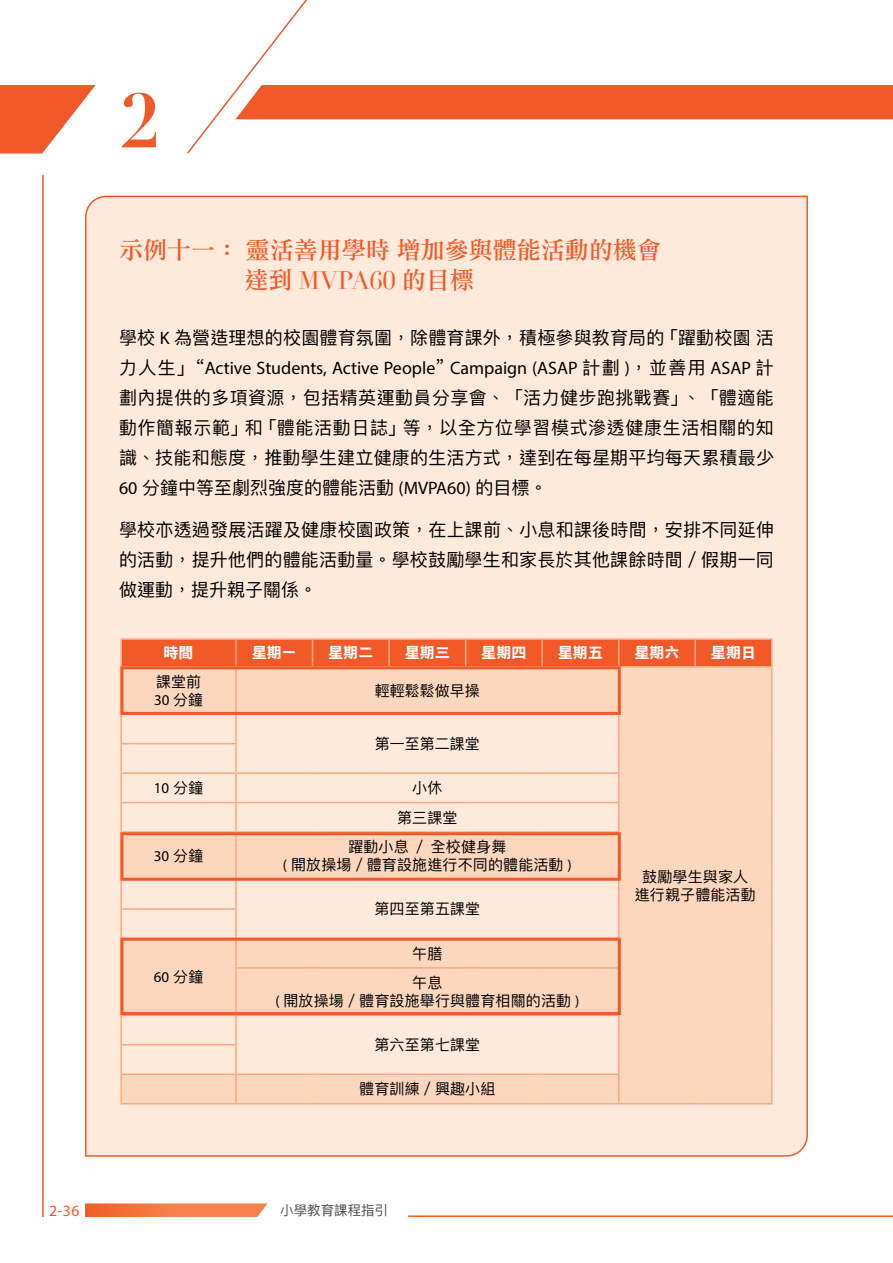
<style>
.page{position:relative;width:893px;height:1263px;background:#fff}
.page>*{position:absolute;margin:0;border:0;box-sizing:border-box;transform-origin:0 0}
.t1{font:700 75px "Didot LT Std";color:#f15a28}
.標題2{font:24.75px "Didot";color:#f15a28}
.標題2-2{font:24px "DF Li Song W5 WIN BF";color:#f15a28}
.內文-示例{font:18px/30px "Ping Fang HK Regular";letter-spacing:.01em;color:#000;text-align:justify}
.t2{font:15.75px "Myriad Pro";color:#f15a28}
.內文{font:15px "Ping Fang HK Regular";letter-spacing:.01em;color:#000}
.表-內文_Bold{font:15px "DF Li Hei W7 WIN BF";letter-spacing:.01em;color:#fff}
.內文-2{font:15px "Myriad Pro";color:#000}
.t3{font:13.5px "Ping Fang HK Regular";color:#4c4c4e}
.s1{font-family:"DF Li Song W5 WIN BF";font-size:24px}
.s2{font-family:"Myriad Pro"}
.s3{font-family:"Ping Fang HK Regular"}
</style>
<div class="page">
<div style="left:85px;top:195px;width:723px;height:962px;background:#fee9db"></div>
<hr style="left:42px;top:175px;width:2px;height:1042px;background:#f15a28">
<hr style="left:408px;top:1215px;width:485px;height:2px;background:#f15a28">
<svg style="left:0;top:85px;width:96px;height:69px"></svg>
<svg style="left:187px;top:0;width:706px;height:154px"></svg>
<svg style="left:85px;top:1203px;width:182px;height:14px"></svg>
<div style="left:122px;top:667px;width:649px;height:436px;background:#fdd6be"></div>
<svg style="left:122px;top:715px;width:496px;height:358px;fill:#fee9db"></svg>
<hr style="left:120px;top:638px;width:116px;height:2px;background:#f9a983">
<hr style="left:120px;top:640px;width:2px;height:26px;background:#f9a983">
<hr style="left:236px;top:638px;width:77px;height:2px;background:#f9a983">
<hr style="left:313px;top:638px;width:76px;height:2px;background:#f9a983">
<hr style="left:389px;top:638px;width:77px;height:2px;background:#f9a983">
<hr style="left:466px;top:638px;width:76px;height:2px;background:#f9a983">
<hr style="left:542px;top:638px;width:77px;height:2px;background:#f9a983">
<hr style="left:619px;top:638px;width:76px;height:2px;background:#f9a983">
<hr style="left:695px;top:638px;width:77px;height:2px;background:#f9a983">
<div style="left:122px;top:639px;width:650px;height:27px;background:#f15a28"></div>
<hr style="left:235px;top:667px;width:2px;height:46px;background:#f9a983">
<hr style="left:619px;top:666px;width:76px;height:1px;background:#f9a983">
<hr style="left:695px;top:666px;width:77px;height:1px;background:#f9a983">
<hr style="left:771px;top:667px;width:1px;height:47px;background:#f9a983">
<hr style="left:120px;top:715px;width:2px;height:28px;background:#f9a983">
<hr style="left:235px;top:715px;width:2px;height:28px;background:#f9a983">
<hr style="left:771px;top:714px;width:1px;height:30px;background:#f9a983">
<hr style="left:120px;top:743px;width:117px;height:1px;background:#f9a983">
<hr style="left:120px;top:744px;width:2px;height:28px;background:#f9a983">
<hr style="left:235px;top:744px;width:2px;height:28px;background:#f9a983">
<hr style="left:120px;top:772px;width:116px;height:2px;background:#f9a983">
<hr style="left:120px;top:774px;width:2px;height:28px;background:#f9a983">
<hr style="left:236px;top:772px;width:77px;height:2px;background:#f9a983">
<hr style="left:235px;top:774px;width:2px;height:28px;background:#f9a983">
<hr style="left:313px;top:772px;width:76px;height:2px;background:#f9a983">
<hr style="left:389px;top:772px;width:77px;height:2px;background:#f9a983">
<hr style="left:466px;top:772px;width:76px;height:2px;background:#f9a983">
<hr style="left:542px;top:772px;width:77px;height:2px;background:#f9a983">
<svg style="left:771px;top:744px;width:1px;height:58px"></svg>
<hr style="left:120px;top:802px;width:116px;height:1px;background:#f9a983">
<hr style="left:120px;top:803px;width:2px;height:28px;background:#f9a983">
<hr style="left:236px;top:802px;width:77px;height:1px;background:#f9a983">
<hr style="left:235px;top:803px;width:2px;height:28px;background:#f9a983">
<hr style="left:313px;top:802px;width:76px;height:1px;background:#f9a983">
<hr style="left:389px;top:802px;width:77px;height:1px;background:#f9a983">
<hr style="left:466px;top:802px;width:76px;height:1px;background:#f9a983">
<hr style="left:542px;top:802px;width:77px;height:1px;background:#f9a983">
<svg style="left:618px;top:715px;width:1px;height:116px"></svg>
<hr style="left:771px;top:802px;width:1px;height:30px;background:#f9a983">
<hr style="left:120px;top:831px;width:116px;height:2px;background:#f9a983">
<hr style="left:236px;top:831px;width:77px;height:2px;background:#f9a983">
<hr style="left:235px;top:833px;width:2px;height:46px;background:#f9a983">
<hr style="left:313px;top:831px;width:76px;height:2px;background:#f9a983">
<hr style="left:389px;top:831px;width:77px;height:2px;background:#f9a983">
<hr style="left:466px;top:831px;width:76px;height:2px;background:#f9a983">
<hr style="left:542px;top:831px;width:77px;height:2px;background:#f9a983">
<hr style="left:771px;top:832px;width:1px;height:47px;background:#f9a983">
<hr style="left:120px;top:880px;width:2px;height:28px;background:#f9a983">
<hr style="left:235px;top:880px;width:2px;height:28px;background:#f9a983">
<hr style="left:771px;top:879px;width:1px;height:30px;background:#f9a983">
<hr style="left:120px;top:908px;width:117px;height:2px;background:#f9a983">
<hr style="left:120px;top:910px;width:2px;height:28px;background:#f9a983">
<hr style="left:235px;top:910px;width:2px;height:28px;background:#f9a983">
<svg style="left:771px;top:909px;width:1px;height:29px"></svg>
<hr style="left:235px;top:939px;width:2px;height:28px;background:#f9a983">
<svg style="left:618px;top:881px;width:1px;height:57px"></svg>
<hr style="left:771px;top:938px;width:1px;height:30px;background:#f9a983">
<hr style="left:235px;top:967px;width:78px;height:2px;background:#f9a983">
<hr style="left:235px;top:969px;width:2px;height:45px;background:#f9a983">
<hr style="left:313px;top:967px;width:76px;height:2px;background:#f9a983">
<hr style="left:389px;top:967px;width:77px;height:2px;background:#f9a983">
<hr style="left:466px;top:967px;width:76px;height:2px;background:#f9a983">
<hr style="left:542px;top:967px;width:77px;height:2px;background:#f9a983">
<hr style="left:771px;top:968px;width:1px;height:47px;background:#f9a983">
<hr style="left:120px;top:1014px;width:116px;height:2px;background:#f9a983">
<hr style="left:120px;top:1016px;width:2px;height:28px;background:#f9a983">
<hr style="left:236px;top:1014px;width:77px;height:2px;background:#f9a983">
<hr style="left:235px;top:1016px;width:2px;height:28px;background:#f9a983">
<hr style="left:313px;top:1014px;width:76px;height:2px;background:#f9a983">
<hr style="left:389px;top:1014px;width:77px;height:2px;background:#f9a983">
<hr style="left:466px;top:1014px;width:76px;height:2px;background:#f9a983">
<hr style="left:542px;top:1014px;width:77px;height:2px;background:#f9a983">
<hr style="left:771px;top:1015px;width:1px;height:30px;background:#f9a983">
<hr style="left:120px;top:1044px;width:117px;height:1px;background:#f9a983">
<hr style="left:120px;top:1045px;width:2px;height:28px;background:#f9a983">
<hr style="left:235px;top:1045px;width:2px;height:28px;background:#f9a983">
<hr style="left:120px;top:1073px;width:116px;height:2px;background:#f9a983">
<hr style="left:120px;top:1075px;width:2px;height:28px;background:#f9a983">
<hr style="left:236px;top:1073px;width:77px;height:2px;background:#f9a983">
<hr style="left:235px;top:1075px;width:2px;height:28px;background:#f9a983">
<hr style="left:313px;top:1073px;width:76px;height:2px;background:#f9a983">
<hr style="left:389px;top:1073px;width:77px;height:2px;background:#f9a983">
<hr style="left:466px;top:1073px;width:76px;height:2px;background:#f9a983">
<hr style="left:542px;top:1073px;width:77px;height:2px;background:#f9a983">
<svg style="left:618px;top:1016px;width:1px;height:87px"></svg>
<svg style="left:771px;top:1045px;width:1px;height:58px"></svg>
<hr style="left:120px;top:1103px;width:116px;height:1px;background:#f9a983">
<hr style="left:236px;top:1103px;width:77px;height:1px;background:#f9a983">
<hr style="left:313px;top:1103px;width:76px;height:1px;background:#f9a983">
<hr style="left:389px;top:1103px;width:77px;height:1px;background:#f9a983">
<hr style="left:466px;top:1103px;width:76px;height:1px;background:#f9a983">
<hr style="left:542px;top:1103px;width:77px;height:1px;background:#f9a983">
<hr style="left:619px;top:1103px;width:76px;height:1px;background:#f9a983">
<hr style="left:695px;top:1103px;width:77px;height:1px;background:#f9a983">
<div style="left:120px;top:666px;width:501px;height:49px;border:3px solid #f15a28"></div>
<div style="left:120px;top:832px;width:501px;height:49px;border:3px solid #f15a28"></div>
<div style="left:120px;top:938px;width:501px;height:77px;border:3px solid #f15a28"></div>
<h1 class="t1" style="left:119px;top:75px;width:43px">2</h1>
<p class="標題2-2" style="left:119px;top:238px;width:543px">示例十一：靈活善用學時增加參與體能活動的機會</p>
<p class="標題2" style="left:244px;top:266px;width:231px"><span class="s1">達到</span> MVPA60 <span class="s1">的目標</span></p>
<p class="內文-示例" style="left:119px;top:322px;width:656px">學校 <span class="s2">K</span> 為營造理想的校園體育氛圍，除體育課外，積極參與教育局的「躍動校園活力人生」“<span class="s2">Active Students, Active People</span>” <span class="s2">Campaign (ASAP</span> 計劃 <span class="s2">)</span>，並善用 <span class="s2">ASAP</span> 計劃內提供的多項資源，包括精英運動員分享會、「活力健步跑挑戰賽」、「體適能動作簡報示範」和「體能活動日誌」等，以全方位學習模式滲透健康生活相關的知識、技能和態度，推動學生建立健康的生活方式，達到在每星期平均每天累積最少<span class="s2">60</span> 分鐘中等至劇烈強度的體能活動 <span class="s2">(MVPA60)</span> 的目標。</p>
<p class="內文-示例" style="left:119px;top:515px;width:656px">學校亦透過發展活躍及健康校園政策，在上課前、小息和課後時間，安排不同延伸的活動，提升他們的體能活動量。學校鼓勵學生和家長於其他課餘時間／假期一同做運動，提升親子關係。</p>
<p class="表-內文_Bold" style="left:164px;top:645px;width:31px">時間</p>
<p class="表-內文_Bold" style="left:252px;top:645px;width:46px">星期一</p>
<p class="表-內文_Bold" style="left:328px;top:645px;width:47px">星期二</p>
<p class="表-內文_Bold" style="left:405px;top:645px;width:47px">星期三</p>
<p class="表-內文_Bold" style="left:481px;top:645px;width:47px">星期四</p>
<p class="表-內文_Bold" style="left:558px;top:645px;width:47px">星期五</p>
<p class="表-內文_Bold" style="left:634px;top:645px;width:47px">星期六</p>
<p class="表-內文_Bold" style="left:711px;top:645px;width:47px">星期日</p>
<p class="內文" style="left:156px;top:672px;width:46px">課堂前</p>
<p class="內文-2" style="left:154px;top:691px;width:51px">30 <span class="s3">分鐘</span></p>
<p class="內文" style="left:375px;top:681px;width:106px">輕輕鬆鬆做早操</p>
<p class="內文" style="left:375px;top:734px;width:106px">第一至第二課堂</p>
<p class="內文-2" style="left:154px;top:779px;width:51px">10 <span class="s3">分鐘</span></p>
<p class="內文" style="left:412px;top:779px;width:32px">小休</p>
<p class="內文" style="left:397px;top:808px;width:62px">第三課堂</p>
<p class="內文-2" style="left:154px;top:847px;width:51px">30 <span class="s3">分鐘</span></p>
<p class="內文" style="left:348px;top:837px;width:160px">躍動小息／全校健身舞</p>
<p class="內文" style="left:283px;top:855px;width:290px"><span class="s2">(</span> 開放操場／體育設施進行不同的體能活動 <span class="s2">)</span></p>
<p class="內文" style="left:374px;top:900px;width:107px">第四至第五課堂</p>
<p class="內文-2" style="left:154px;top:968px;width:51px">60 <span class="s3">分鐘</span></p>
<p class="內文" style="left:412px;top:944px;width:32px">午膳</p>
<p class="內文" style="left:412px;top:973px;width:32px">午息</p>
<p class="內文" style="left:275px;top:991px;width:306px"><span class="s2">(</span> 開放操場／體育設施舉行與體育相關的活動 <span class="s2">)</span></p>
<p class="內文" style="left:374px;top:1036px;width:107px">第六至第七課堂</p>
<p class="內文" style="left:359px;top:1080px;width:138px">體育訓練／興趣小組</p>
<p class="t2" style="left:49px;top:1201px;width:32px">2-36</p>
<p class="t3" style="left:280px;top:1202px;width:109px">小學教育課程指引</p>
<p class="內文" style="left:642px;top:867px;width:107px">鼓勵學生與家人</p>
<p class="內文" style="left:635px;top:885px;width:123px">進行親子體能活動</p>
</div>
